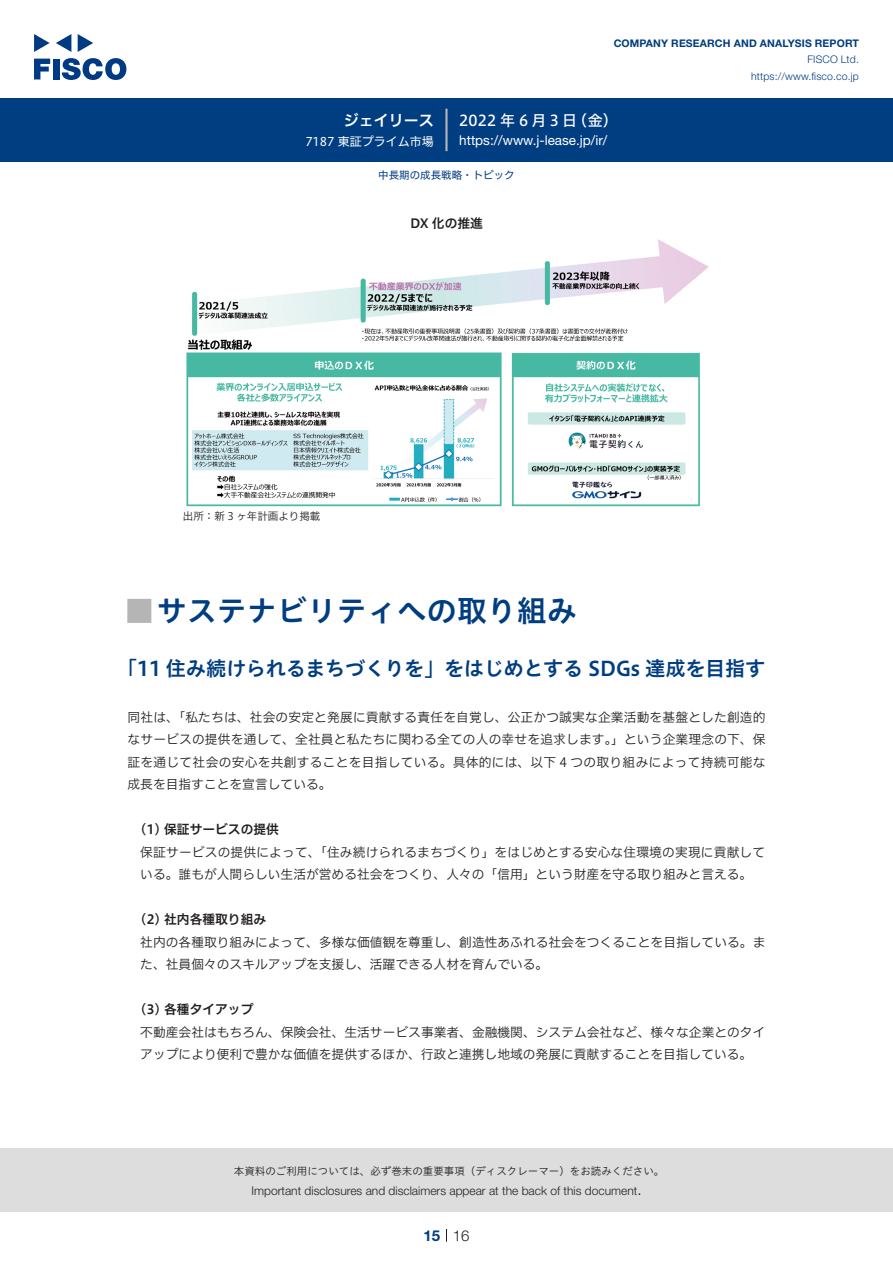
<style>
.page{position:relative;width:893px;height:1263px;background:#fff}
.page>*{position:absolute;margin:0;border:0;box-sizing:border-box;transform-origin:0 0}
.t1{font:30px "Hiragino UD Sans Std N W6";color:#003d81}
.t2{font:24px "Hiragino UD Sans Std N W6";color:#b5b5b6}
.t3{font:20.25px "Hiragino UD Sans Std W6";letter-spacing:-.02em;color:#003d81}
.t4{font:15px "Hiragino UD Sans F Std N W5";letter-spacing:.215em;color:#fff}
.t5{font:15px "Hiragino UD Sans F Std N W6";color:#fff}
.t6{font:300 15px "Helvetica Neue LT Std";color:#231f20}
.t7{font:700 15px "Helvetica Neue LT Std";color:#003d81}
.t8{font:13.5px "Helvetica Neue LT Std";color:#fff}
.t9{font:12.75px/22.5px "Hiragino UD Sans F Std N W3";color:#231f20}
.t10{font:12.75px "Hiragino UD Sans F Std N W6";color:#231f20}
.t11{font:300 12px "Helvetica Neue LT Std";color:#231f20}
.t12{font:12px "Hiragino UD Sans F Std N W4";color:#fff}
.t13{font:10.5px "Hiragino UD Sans Std W3";color:#231f20}
.t14{font:700 10.5px "Helvetica Neue LT Std";letter-spacing:.015em;color:#003d81}
.t15{font:300 10.5px/16.5px "Helvetica Neue LT Std";letter-spacing:.015em;color:#003d81;text-align:right}
.t16{font:10.5px "Hiragino UD Sans F Std N W4";color:#003d81}
.t17{font:10.5px "Hiragino UD Sans F Std N W3";color:#231f20}
</style>
<div class="page">
<div style="left:0;top:1148px;width:893px;height:64px;background:#ddd"></div>
<svg style="left:34px;top:59px;width:16px;height:20px"></svg>
<div style="left:53px;top:59px;width:6px;height:20px;background:#003a83"></div>
<svg style="left:62px;top:58px;width:64px;height:22px"></svg>
<svg style="left:34px;top:34px;width:16px;height:18px"></svg>
<svg style="left:78px;top:34px;width:15px;height:18px"></svg>
<svg style="left:56px;top:34px;width:15px;height:18px"></svg>
<div style="left:0;top:98px;width:893px;height:64px;background:#003d81"></div>
<hr style="left:445px;top:109px;width:3px;height:42px;background:#b5b5b6">
<svg style="left:446px;top:1229px;width:1px;height:13px"></svg>
<img style="left:186px;top:239px;width:523px;height:268px">
<p class="t5" style="left:344px;top:109px;width:92px">ジェイリース</p>
<p class="t12" style="left:305px;top:132px;width:130px">7187 東証プライム市場</p>
<p class="t14" style="left:614px;top:37px;width:247px">COMPANY RESEARCH AND ANALYSIS REPORT</p>
<p class="t15" style="left:751px;top:51px;width:109px">FISCO Ltd. https://www.fisco.co j p.</p>
<p class="t4" style="left:459px;top:109px;width:119px">2022年6月3日</p>
<p class="t4" style="left:572px;top:109px;width:47px">（金(</p>
<p class="t8" style="left:459px;top:132px;width:150px">h t t p s : / / w w w -j. l e a s e j p. /i r/</p>
<p class="t16" style="left:378px;top:167px;width:138px">中長期の成長戦略・トピック</p>
<p class="t10" style="left:410px;top:214px;width:74px">DX 化の推進</p>
<p class="t17" style="left:183px;top:508px;width:139px">出所：新 3 ヶ年計画より掲載</p>
<h1 class="t1" style="left:157px;top:588px;width:421px">サステナビリティへの取り組み</h1>
<h2 class="t2" style="left:128px;top:592px;width:25px">█</h2>
<h3 class="t3" style="left:117px;top:653px;width:650px">「11 住み続けられるまちづくりを」をはじめとする SDGs 達成を目指す</h3>
<p class="t9" style="left:128px;top:705px;width:640px;text-align:justify">同社は、「私たちは、社会の安定と発展に貢献する責任を自覚し、公正かつ誠実な企業活動を基盤とした創造的なサービスの提供を通して、全社員と私たちに関わる全ての人の幸せを追求します。」という企業理念の下、保証を通じて社会の安心を共創することを目指している。具体的には、以下 4 つの取り組みによって持続可能な成長を目指すことを宣言している。</p>
<p class="t10" style="left:140px;top:820px;width:140px">1( ) 保証サービスの提供</p>
<p class="t9" style="left:140px;top:840px;width:626px">保証サービスの提供によって、「住み続けられるまちづくり」をはじめとする安心な住環境の実現に貢献している。誰もが人間らしい生活が営める社会をつくり、人々の「信用」という財産を守る取り組みと言える。</p>
<p class="t10" style="left:140px;top:910px;width:127px">2( ) 社内各種取り組み</p>
<p class="t9" style="left:140px;top:930px;width:627px">社内の各種取り組みによって、多様な価値観を尊重し、創造性あふれる社会をつくることを目指している。また、社員個々のスキルアップを支援し、活躍できる人材を育んでいる。</p>
<p class="t10" style="left:140px;top:1000px;width:115px">3( ) 各種タイアップ</p>
<p class="t9" style="left:140px;top:1020px;width:627px">不動産会社はもちろん、保険会社、生活サービス事業者、金融機関、システム会社など、様々な企業とのタイアップにより便利で豊かな価値を提供するほか、行政と連携し地域の発展に貢献することを目指している。</p>
<p class="t13" style="left:234px;top:1163px;width:432px">本資料のご利用については、必ず巻末の重要事項（ディスクレーマー）をお読みください。</p>
<p class="t6" style="left:637px;top:1180px;width:6px">.</p>
<p class="t11" style="left:251px;top:1183px;width:387px">Important disclosures and disclaimers appear at the back of this document</p>
<p class="t7" style="left:423px;top:1226px;width:18px">15</p>
<p class="t6" style="left:453px;top:1226px;width:18px">16</p>
</div>
